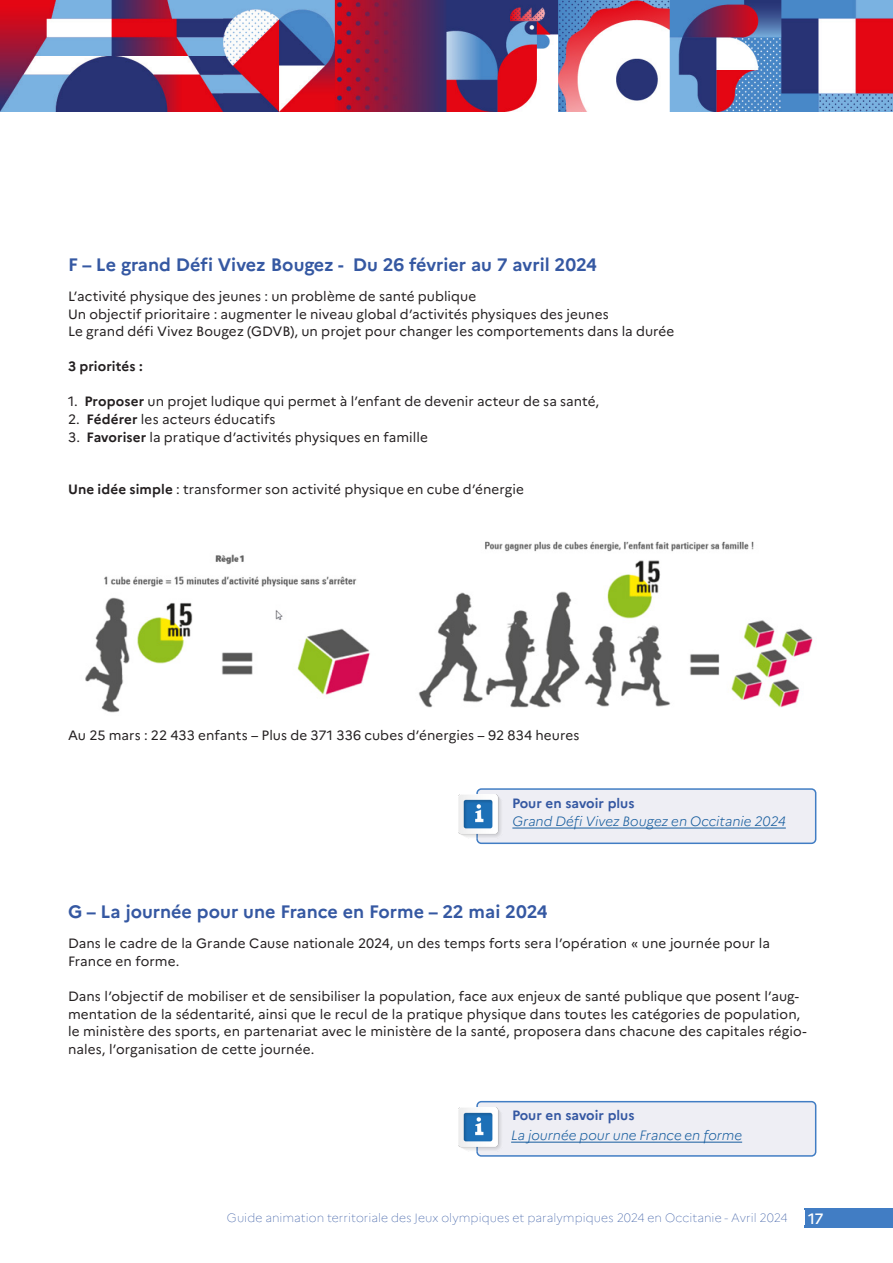
<style>
.page{position:relative;width:893px;height:1263px;background:#fff}
.page>*{position:absolute;margin:0;border:0;box-sizing:border-box;transform-origin:0 0}
.Titre_2_bleu{font:700 18px "Marianne";color:#3558a2}
.t1{font:500 15px "Marianne";color:#fff}
.t2{font:13.5px/17.5px "Marianne";letter-spacing:.005em;color:#231f20}
.liens{font:italic 300 13.5px "Marianne";color:#175d9e}
.Titre_2_bleu-2{font:700 13.5px "Marianne";color:#3558a2}
.t3{font:700 13.5px "Marianne";letter-spacing:.005em;color:#231f20}
.t4{font:100 12px "Marianne";letter-spacing:.005em;color:#3558a2}
.s1{font-weight:700}
</style>
<div class="page">
<img style="left:0;top:0;width:893px;height:112px">
<div style="left:805px;top:1209px;width:88px;height:19px;background:#417dc4"></div>
<img style="left:85px;top:554px;width:285px;height:159px">
<img style="left:418px;top:541px;width:395px;height:167px">
<div style="left:477px;top:789px;width:339px;height:54px;background:#eeeef4;border-radius:4px"></div>
<div style="left:476px;top:788px;width:340px;height:56px;border:2px solid #417dc4;border-radius:4px"></div>
<img style="left:458px;top:794px;width:43px;height:44px">
<hr style="left:512px;top:828px;width:274px;height:1px;background:#175d9e">
<div style="left:477px;top:1102px;width:339px;height:54px;background:#eeeef4;border-radius:4px"></div>
<div style="left:476px;top:1101px;width:340px;height:56px;border:2px solid #417dc4;border-radius:4px"></div>
<img style="left:458px;top:1107px;width:43px;height:44px">
<hr style="left:511px;top:1142px;width:231px;height:1px;background:#175d9e">
<p class="Titre_2_bleu" style="left:68px;top:253px;width:530px">F – Le grand Défi Vivez Bougez - Du 26 février au 7 avril 2024</p>
<p class="t2" style="left:68px;top:287px;width:410px">L’activité physique des jeunes : un problème de santé publique</p>
<p class="t2" style="left:68px;top:305px;width:542px">Un objectif prioritaire : augmenter le niveau global d’activités physiques des jeunes</p>
<p class="t2" style="left:68px;top:323px;width:608px">Le grand défi Vivez Bougez (GDVB), un projet pour changer les comportements dans la durée</p>
<p class="t3" style="left:68px;top:358px;width:76px">3 priorités :</p>
<p class="t2" style="left:68px;top:393px;width:533px">1. <span class="s1">Proposer</span> un projet ludique qui permet à l’enfant de devenir acteur de sa santé,</p>
<p class="t2" style="left:68px;top:410px;width:209px">2. <span class="s1">Fédérer</span> les acteurs éducatifs</p>
<p class="t2" style="left:68px;top:428px;width:361px">3. <span class="s1">Favoriser</span> la pratique d’activités physiques en famille</p>
<p class="t2" style="left:68px;top:480px;width:457px"><span class="s1">Une idée simple</span> : transformer son activité physique en cube d’énergie</p>
<p class="t2" style="left:68px;top:726px;width:513px">Au 25 mars : 22 433 enfants – Plus de 371 336 cubes d’énergies – 92 834 heures</p>
<p class="Titre_2_bleu-2" style="left:512px;top:794px;width:124px">Pour en savoir plus</p>
<p class="liens" style="left:512px;top:813px;width:275px">Grand Défi Vivez Bougez en Occitanie 2024</p>
<p class="Titre_2_bleu" style="left:68px;top:900px;width:481px">G – La journée pour une France en Forme – 22 mai 2024</p>
<p class="t2" style="left:68px;top:935px;width:703px">Dans le cadre de la Grande Cause nationale 2024, un des temps forts sera l’opération « une journée pour la<br>France en forme.</p>
<p class="t2" style="left:68px;top:987px;width:740px">Dans l’objectif de mobiliser et de sensibiliser la population, face aux enjeux de santé publique que posent l’aug&shy;mentation de la sédentarité, ainsi que le recul de la pratique physique dans toutes les catégories de population, le ministère des sports, en partenariat avec le ministère de la santé, proposera dans chacune des capitales régio&shy;nales, l’organisation de cette journée.</p>
<p class="Titre_2_bleu-2" style="left:512px;top:1107px;width:124px">Pour en savoir plus</p>
<p class="liens" style="left:511px;top:1127px;width:233px">La journée pour une France en forme</p>
<p class="t4" style="left:227px;top:1211px;width:562px">Guide animation territoriale des Jeux olympiques et paralympiques 2024 en Occitanie - Avril 2024</p>
<p class="t1" style="left:808px;top:1209px;width:17px">17</p>
</div>
